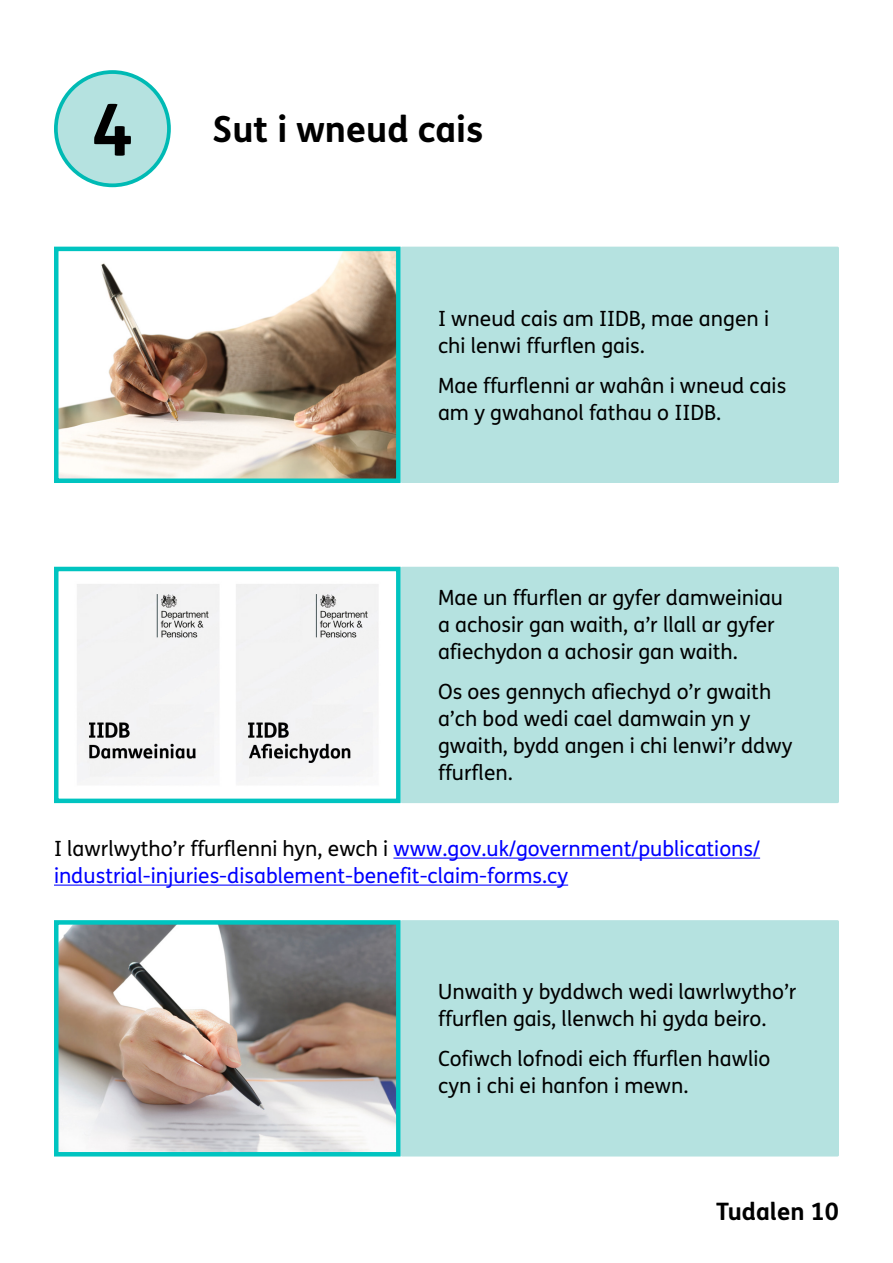
<style>
.page{position:relative;width:893px;height:1263px;background:#fff}
.page>*{position:absolute;margin:0;border:0;box-sizing:border-box;transform-origin:0 0}
.t1{font:700 36px "FS Me";color:#000}
.t2{font:700 24px "FS Me";color:#000}
.BulletSentence{font:21px/27px "FS Me";color:#000}
.Hyperlink{font:21px/27px "FS Me";color:#00f}
.s1{font-size:72px}
.s2{color:#000}
</style>
<div class="page">
<div style="left:401px;top:247px;width:438px;height:236px;background:#b5e2e0"></div>
<svg style="left:56px;top:72px;width:113px;height:113px"></svg>
<div style="left:54px;top:70px;width:117px;height:117px;border:4px solid #00bab4;border-radius:50%"></div>
<div style="left:401px;top:567px;width:438px;height:236px;background:#b5e2e0"></div>
<img style="left:59px;top:252px;width:337px;height:226px">
<div style="left:54px;top:247px;width:347px;height:236px;border:4px solid #00c4c0"></div>
<img style="left:77px;top:584px;width:302px;height:200px">
<div style="left:54px;top:567px;width:347px;height:236px;border:4px solid #00c4c0"></div>
<hr style="left:393px;top:857px;width:367px;height:2px;background:#00f">
<hr style="left:54px;top:884px;width:514px;height:2px;background:#00f">
<div style="left:401px;top:920px;width:438px;height:236px;background:#b5e2e0"></div>
<img style="left:59px;top:925px;width:337px;height:226px">
<div style="left:54px;top:920px;width:347px;height:236px;border:4px solid #00c4c0"></div>
<h2 class="t1" style="left:91px;top:102px;width:394px"><span class="s1">4</span> Sut i wneud cais</h2>
<p class="BulletSentence" style="left:438px;top:305px;width:332px">I wneud cais am IIDB, mae angen i chi lenwi ffurflen gais.</p>
<p class="BulletSentence" style="left:438px;top:371px;width:350px">Mae ffurflenni ar wahân i wneud cais am y gwahanol fathau o IIDB.</p>
<p class="BulletSentence" style="left:438px;top:584px;width:347px">Mae un ffurflen ar gyfer damweiniau a achosir gan waith, a’r llall ar gyfer afiechydon a achosir gan waith.</p>
<p class="BulletSentence" style="left:438px;top:678px;width:356px">Os oes gennych afiechyd o’r gwaith a’ch bod wedi cael damwain yn y gwaith, bydd angen i chi lenwi’r ddwy ffurflen.</p>
<p class="Hyperlink" style="left:54px;top:835px;width:708px"><span class="s2">I lawrlwytho’r ffurflenni hyn, ewch i</span> www.gov.uk/government/publications/ industrial-injuries-disablement-benefit-claim-forms.cy</p>
<p class="BulletSentence" style="left:438px;top:978px;width:360px">Unwaith y byddwch wedi lawrlwytho’r ffurflen gais, llenwch hi gyda beiro.</p>
<p class="BulletSentence" style="left:438px;top:1045px;width:334px">Cofiwch lofnodi eich ffurflen hawlio cyn i chi ei hanfon i mewn.</p>
<p class="t2" style="left:716px;top:1193px;width:124px">Tudalen 10</p>
</div>
